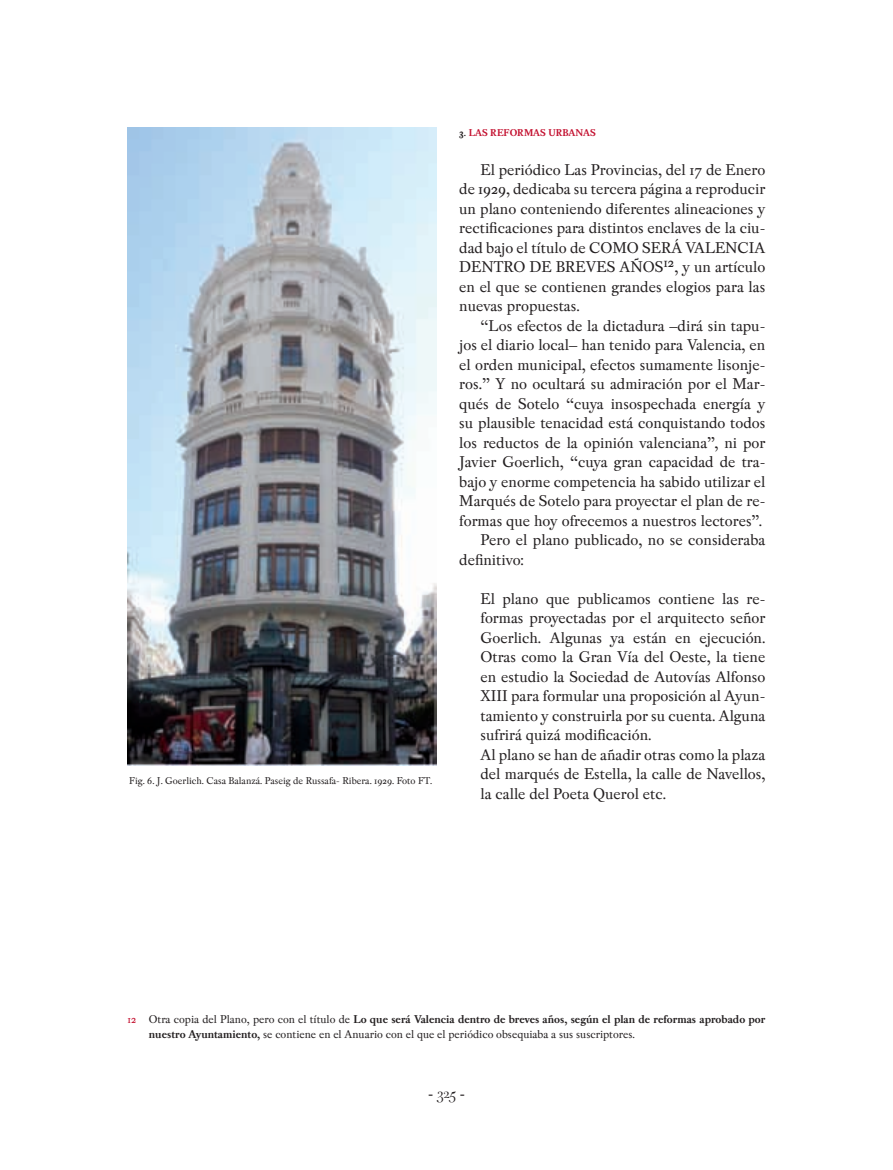
<style>
.page{position:relative;width:893px;height:1170px;background:#fff}
.page>*{position:absolute;margin:0;border:0;box-sizing:border-box;transform-origin:0 0}
.t1{font:18px "Peleguer";color:#231f20}
.t2{font:16.5px/19.5px "Pradell";color:#231f20;text-align:justify}
.endnote_text{font:12px/15px "Pradell";color:#231f20}
.t3{font:10.5px "Pradell";color:#231f20}
.t4{font:700 10.5px "Pradell";color:#c3102f}
.s1{color:#231f20}
.s2{color:#c3102f}
.s3{font-weight:700}
</style>
<div class="page">
<img style="left:128px;top:128px;width:308px;height:637px">
<p class="t3" style="left:129px;top:774px;width:305px">Fig. 6. J. Goerlich. Casa Balanzá. Paseig de Russafa- Ribera. 1929. Foto FT.</p>
<p class="t4" style="left:459px;top:126px;width:138px"><span class="s1">3.</span> LAS REFORMAS URBANAS</p>
<p class="t2" style="left:459px;top:159px;width:308px;text-indent:21px">El periódico Las Provincias, del 17 de Enero de 1929, dedicaba su tercera página a reproducir un plano conteniendo diferentes alineaciones y rectificaciones para distintos enclaves de la ciu&shy;dad bajo el título de COMO SERÁ VALENCIA DENTRO DE BREVES AÑOS<sup>12</sup>, y un artículo en el que se contienen grandes elogios para las nuevas propuestas.</p>
<p class="t2" style="left:459px;top:315px;width:308px;text-indent:21px">“Los efectos de la dictadura –dirá sin tapu&shy;jos el diario local– han tenido para Valencia, en el orden municipal, efectos sumamente lisonje&shy;ros.” Y no ocultará su admiración por el Mar&shy;qués de Sotelo “cuya insospechada energía y su plausible tenacidad está conquistando todos los reductos de la opinión valenciana”, ni por Javier Goerlich, “cuya gran capacidad de tra&shy;bajo y enorme competencia ha sabido utilizar el Marqués de Sotelo para proyectar el plan de re&shy;formas que hoy ofrecemos a nuestros lectores”.</p>
<p class="t2" style="left:459px;top:530px;width:308px;text-indent:21px">Pero el plano publicado, no se consideraba definitivo:</p>
<p class="t2" style="left:480px;top:589px;width:286px">El plano que publicamos contiene las re&shy;formas proyectadas por el arquitecto señor Goerlich. Algunas ya están en ejecución.<br>Otras como la Gran Vía del Oeste, la tiene en estudio la Sociedad de Autovías Alfonso XIII para formular una proposición al Ayun&shy;tamiento y construirla por su cuenta. Alguna sufrirá quizá modificación.</p>
<p class="t2" style="left:480px;top:745px;width:286px">Al plano se han de añadir otras como la plaza del marqués de Estella, la calle de Navellos, la calle del Poeta Querol etc.</p>
<p class="endnote_text" style="left:149px;top:1011px;width:618px;text-indent:-21px"><span class="s2">12</span> Otra copia del Plano, pero con el título de <span class="s3">Lo que será Valencia dentro de breves años, según el plan de reformas aprobado por nuestro Ayuntamiento,</span> se contiene en el Anuario con el que el periódico obsequiaba a sus suscriptores.</p>
<p class="t1" style="left:428px;top:1083px;width:38px">- 325 -</p>
</div>
